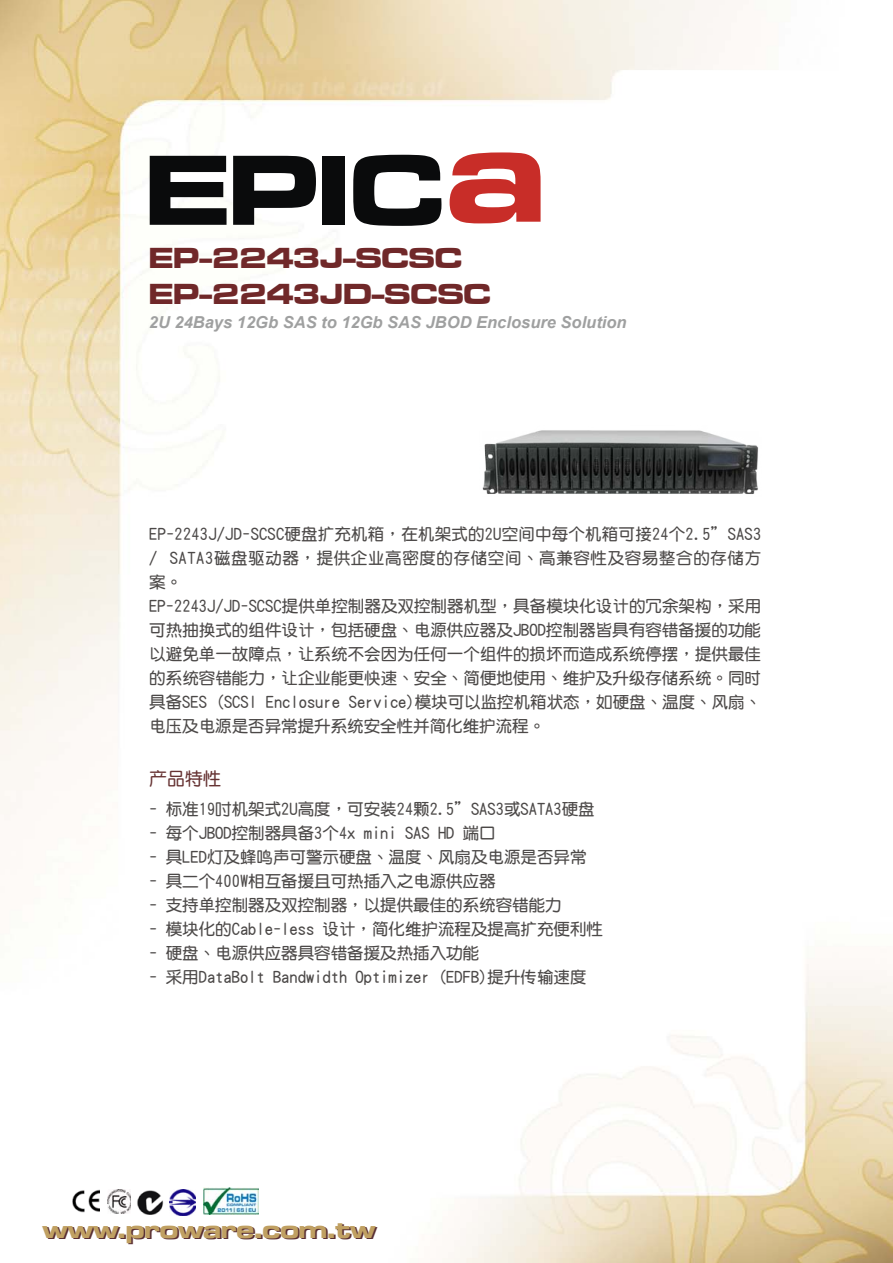
<style>
.page{position:relative;width:893px;height:1263px;background:#fff}
.page>*{position:absolute;margin:0;border:0;box-sizing:border-box;transform-origin:0 0}
.t1{font:103.5px "Microgramma D Bold Exte";color:#0a0b0c}
.t2{font:30px/36px "Microgramma D Bold Exte";color:#702829}
.t3{font:25.5px "Microgramma D Bold Exte";color:#592f34}
.t4{font:18px "DF Yuan W7 GB5";color:#633}
.t5{font:16.5px/24px "DF Yuan W7 GB5";color:#4c4948}
.t6{font:italic 700 16.5px "Arial";color:#9fa0a0}
.s1{font-size:142.5px;color:#c82d28}
</style>
<div class="page">
<img style="left:0;top:0;width:893px;height:1263px">
<img style="left:73px;top:1190px;width:26px;height:22px">
<img style="left:107px;top:1190px;width:23px;height:23px">
<img style="left:170px;top:1190px;width:26px;height:25px">
<img style="left:137px;top:1190px;width:26px;height:25px">
<img style="left:479px;top:425px;width:282px;height:71px">
<img style="left:203px;top:1187px;width:56px;height:28px">
<h1 class="t1" style="left:145px;top:120px;width:402px">EPIC<span class="s1">a</span></h1>
<h2 class="t2" style="left:149px;top:240px;width:343px">EP-2243J-SCSC<br>EP-2243JD-SCSC</h2>
<p class="t6" style="left:149px;top:312px;width:479px">2U 24Bays 12Gb SAS to 12Gb SAS JBOD Enclosure Solution</p>
<p class="t5" style="left:149px;top:522px;width:613px">EP-2243J/JD-SCSC硬盤擴充機箱，在機架式的2U空間中每個機箱可接24個2.5”SAS3 / SATA3磁盤驅動器，提供企業高密度的存儲空間、高兼容性及容易整合的存儲方案。<br>EP-2243J/JD-SCSC提供單控制器及雙控制器機型，具備模塊化設計的冗餘架構，採用可熱抽換式的組件設計，包括硬盤、電源供應器及JBOD控制器皆具有容錯備援的功能以避免單一故障點，讓系統不會因為任何一個組件的損壞而造成系統停擺，提供最佳的系統容錯能力，讓企業能更快速、安全、簡便地使用、維護及升級存儲系統。同時具備SES (SCSI Enclosure Service)模塊可以監控機箱狀態，如硬盤、溫度、風扇、電壓及電源是否異常提昇系統安全性並簡化維護流程。</p>
<p class="t4" style="left:149px;top:770px;width:73px">產品特性</p>
<p class="t5" style="left:149px;top:797px;width:447px">- 標準19吋機架式2U高度，可安裝24顆2.5”SAS3或SATA3硬盤</p>
<p class="t5" style="left:149px;top:821px;width:348px">- 每個JBOD控制器具備3個4x mini SAS HD 端口</p>
<p class="t5" style="left:149px;top:845px;width:439px">- 具LED燈及蜂鳴聲可警示硬盤、溫度、風扇及電源是否異常</p>
<p class="t5" style="left:149px;top:869px;width:348px">- 具二個400W相互備援且可熱插入之電源供應器</p>
<p class="t5" style="left:149px;top:893px;width:414px">- 支持單控制器及雙控制器，以提供最佳的系統容錯能力</p>
<p class="t5" style="left:149px;top:917px;width:455px">- 模塊化的Cable-less 設計，簡化維護流程及提高擴充便利性</p>
<p class="t5" style="left:149px;top:941px;width:331px">- 硬盤、電源供應器具容錯備援及熱插入功能</p>
<p class="t5" style="left:149px;top:965px;width:439px">- 採用DataBolt Bandwidth Optimizer (EDFB)提昇傳輸速度</p>
<h3 class="t3" style="left:44px;top:1213px;width:335px">www.proware.com.tw</h3>
</div>
